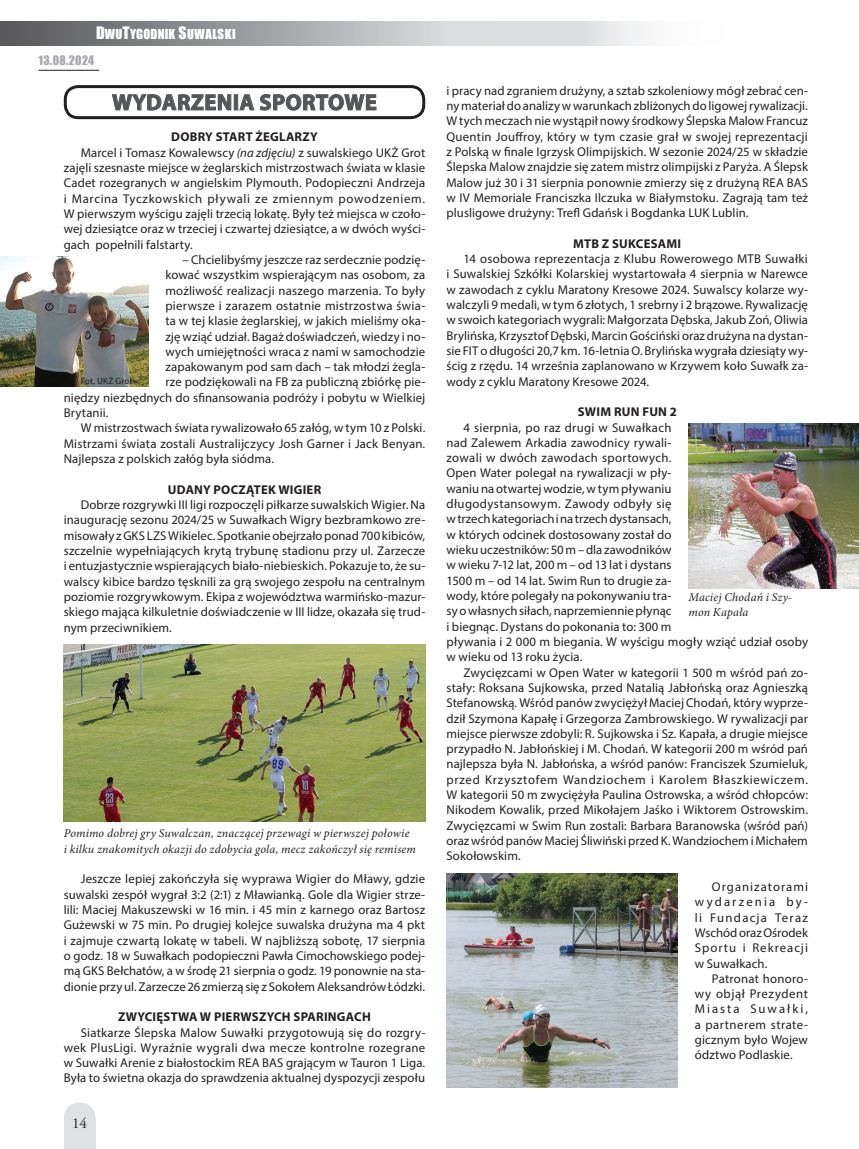
<style>
.page{position:relative;width:859px;height:1149px;background:#fff}
.page>*{position:absolute;margin:0;border:0;box-sizing:border-box;transform-origin:0 0}
.t1{font:700 22.5px "Myriad Pro";letter-spacing:.02em;color:#545557}
.t2{font:15px "Adobe Garamond Pro";color:#231f20}
.t3{font:12.75px/15.3px "Myriad Pro";letter-spacing:.01em;color:#231f20;text-align:justify}
.t4{font:700 12.75px "Myriad Pro";letter-spacing:.02em;color:#231f20}
.t5{font:12.75px "Myriad Pro";letter-spacing:.05em;color:#231f20}
.t6{font:12.6px "Impact";letter-spacing:.015em;color:#fff}
.t7{font:italic 12px/15.3px "Minion Pro";letter-spacing:.015em;color:#231f20}
.t8{font:12px "Impact";letter-spacing:.03em;color:#a8a9ad}
.t9{font:9px "Myriad Pro";letter-spacing:.015em;color:#231f20}
.s1{font-size:15.75px}
.s2{font-style:italic}
</style>
<div class="page">
<hr style="left:39px;top:70px;width:60px;height:1px;background:#231f20">
<div style="left:64px;top:1101px;width:31px;height:29px;background:#e0e1e3;border-radius:50%"></div>
<div style="left:64px;top:1116px;width:31px;height:32px;background:#e0e1e3"></div>
<svg style="left:0;top:21px;width:641px;height:24px;background:#acadb0"></svg>
<div style="left:64px;top:85px;width:361px;height:34px;border:3px solid #231f20;border-radius:13px"></div>
<svg style="left:112px;top:94px;width:120px;height:17px"></svg>
<div style="left:234px;top:95px;width:4px;height:15px;border:1px solid #545557"></div>
<svg style="left:239px;top:94px;width:138px;height:17px"></svg>
<img style="left:64px;top:644px;width:361px;height:177px">
<img style="left:688px;top:423px;width:171px;height:165px">
<img style="left:0;top:256px;width:148px;height:130px">
<img style="left:446px;top:873px;width:232px;height:213px">
<p class="t6" style="left:96px;top:25px;width:141px"><span class="s1">D</span>WU<span class="s1">T</span>YGODNIK <span class="s1">S</span>UWALSKI</p>
<p class="t8" style="left:38px;top:51px;width:57px">13.08.2024</p>
<h1 class="t1" style="left:112px;top:88px;width:266px">WYDARZENIA SPORTOWE</h1>
<p class="t4" style="left:171px;top:129px;width:148px">DO BRY START ŻEGLARZY</p>
<p class="t3" style="left:81px;top:145px;width:346px">Marcel i Tomasz Kowalewscy <span class="s2">(na zdjęciu)</span> z suwalskiego UKŻ Grot</p>
<p class="t3" style="left:64px;top:160px;width:363px">zajęli szesnaste miejsce w żeglarskich mistrzostwach świata w klasie</p>
<p class="t3" style="left:64px;top:175px;width:363px">Cadet rozegranych w angielskim Plymouth. Podopieczni Andrzeja</p>
<p class="t5" style="left:64px;top:190px;width:363px">i Marcina Tyczkowskich pływali ze zmiennym powodzeniem.</p>
<p class="t3" style="left:64px;top:206px;width:363px">W pierwszym wyścigu zajęli trzecią lokatę. Były też miejsca w czoło-</p>
<p class="t3" style="left:64px;top:221px;width:363px">wej dziesiątce oraz w trzeciej i czwartej dziesiątce, a w dwóch wyści-</p>
<p class="t3" style="left:64px;top:236px;width:130px">gach popełnili falstarty.</p>
<p class="t3" style="left:182px;top:252px;width:244px">– Chcielibyśmy jeszcze raz serdecznie podzię-</p>
<p class="t3" style="left:165px;top:267px;width:261px">kować wszystkim wspierającym nas osobom, za</p>
<p class="t3" style="left:165px;top:282px;width:261px">możliwość realizacji naszego marzenia. To były</p>
<p class="t3" style="left:165px;top:298px;width:261px">pierwsze i zarazem ostatnie mistrzostwa świa-</p>
<p class="t3" style="left:165px;top:313px;width:261px">ta w tej klasie żeglarskiej, w jakich mieliśmy oka-</p>
<p class="t3" style="left:165px;top:328px;width:261px">zję wziąć udział. Bagaż doświadczeń, wiedzy i no-</p>
<p class="t3" style="left:165px;top:343px;width:261px">wych umiejętności wraca z nami w samochodzie</p>
<p class="t3" style="left:165px;top:359px;width:261px">zapakowanym pod sam dach – tak młodzi żegla-</p>
<p class="t3" style="left:165px;top:374px;width:261px">rze podziękowali na FB za publiczną zbiórkę pie-</p>
<p class="t3" style="left:64px;top:389px;width:363px">niędzy niezbędnych do sfinansowania podróży i pobytu w Wielkiej</p>
<p class="t3" style="left:64px;top:405px;width:46px">Brytanii.</p>
<p class="t3" style="left:81px;top:420px;width:346px">W mistrzostwach świata rywalizowało 65 załóg, w tym 10 z Polski.</p>
<p class="t3" style="left:64px;top:435px;width:363px">Mistrzami świata zostali Australijczycy Josh Garner i Jack Benyan.</p>
<p class="t3" style="left:64px;top:451px;width:212px">Najlepsza z polskich załóg była siódma.</p>
<p class="t4" style="left:168px;top:481px;width:155px">UDANY POCZĄTEK WIGIER</p>
<p class="t3" style="left:64px;top:496px;width:363px;text-indent:17px">Dobrze rozgrywki III ligi rozpoczęli piłkarze suwalskich Wigier. Na inaugurację sezonu 2024/25 w Suwałkach Wigry bezbramkowo zre&shy;misowały z GKS LZS Wikielec. Spotkanie obejrzało ponad 700 kibiców, szczelnie wypełniających krytą trybunę stadionu przy ul. Zarzecze i entuzjastycznie wspierających biało-niebieskich. Pokazuje to, że su&shy;walscy kibice bardzo tęsknili za grą swojego zespołu na centralnym poziomie rozgrywkowym. Ekipa z województwa warmińsko-mazur&shy;skiego mająca kilkuletnie doświadczenie w III lidze, okazała się trud&shy;nym przeciwnikiem.</p>
<p class="t9" style="left:81px;top:375px;width:53px">Fot. UKŻ Grot</p>
<p class="t7" style="left:64px;top:825px;width:354px">Pomimo dobrej gry Suwalczan, znaczącej przewagi w pierwszej połowie<br>i kilku znakomitych okazji do zdobycia gola, mecz zakończył się remisem</p>
<p class="t3" style="left:64px;top:871px;width:363px;text-indent:17px">Jeszcze lepiej zakończyła się wyprawa Wigier do Mławy, gdzie suwalski zespół wygrał 3:2 (2:1) z Mławianką. Gole dla Wigier strze&shy;lili: Maciej Makuszewski w 16 min. i 45 min z karnego oraz Bartosz Gużewski w 75 min. Po drugiej kolejce suwalska drużyna ma 4 pkt i zajmuje czwartą lokatę w tabeli. W najbliższą sobotę, 17 sierpnia o godz. 18 w Suwałkach podopieczni Pawła Cimochowskiego podej&shy;mą GKS Bełchatów, a w środę 21 sierpnia o godz. 19 ponownie na sta&shy;dionie przy ul. Zarzecze 26 zmierzą się z Sokołem Aleksandrów Łódzki.</p>
<p class="t4" style="left:118px;top:1008px;width:9px">ZWYCIĘSTWA</p>
<p class="t4" style="left:200px;top:1008px;width:23px">WPIERWSZYC</p>
<p class="t4" style="left:282px;top:1008px;width:20px">H SPARI</p>
<p class="t4" style="left:328px;top:1008px;width:19px">NGAC</p>
<p class="t4" style="left:362px;top:1008px;width:10px">H</p>
<p class="t3" style="left:64px;top:1024px;width:363px;text-indent:17px">Siatkarze Ślepska Malow Suwałki przygotowują się do rozgry&shy;wek PlusLigi. Wyraźnie wygrali dwa mecze kontrolne rozegrane w Suwałki Arenie z białostockim REA BAS grającym w Tauron 1 Liga.<br>Była to świetna okazja do sprawdzenia aktualnej dyspozycji zespołu</p>
<p class="t2" style="left:72px;top:1113px;width:16px">14</p>
<p class="t3" style="left:446px;top:82px;width:363px">i pracy nad zgraniem drużyny, a sztab szkoleniowy mógł zebrać cen&shy;ny materiał do analizy w warunkach zbliżonych do ligowej rywalizacji.<br>W tych meczach nie wystąpił nowy środkowy Ślepska Malow Francuz Quentin Jouffroy, który w tym czasie grał w swojej reprezentacji z Polską w finale Igrzysk Olimpijskich. W sezonie 2024/25 w składzie Ślepska Malow znajdzie się zatem mistrz olimpijski z Paryża. A Ślepsk Malow już 30 i 31 sierpnia ponownie zmierzy się z drużyną REA BAS w IV Memoriale Franciszka Ilczuka w Białymstoku. Zagrają tam też plusligowe drużyny: Trefl Gdańsk i Bogdanka LUK Lublin.</p>
<p class="t4" style="left:573px;top:235px;width:10px">MTB</p>
<p class="t4" style="left:602px;top:235px;width:19px">Z SUKCESAMI</p>
<p class="t3" style="left:446px;top:251px;width:363px;text-indent:17px">14 osobowa reprezentacja z Klubu Rowerowego MTB Suwałki i Suwalskiej Szkółki Kolarskiej wystartowała 4 sierpnia w Narewce w zawodach z cyklu Maratony Kresowe 2024. Suwalscy kolarze wy&shy;walczyli 9 medali, w tym 6 złotych, 1 srebrny i 2 brązowe. Rywalizację w swoich kategoriach wygrali: Małgorzata Dębska, Jakub Zoń, Oliwia Brylińska, Krzysztof Dębski, Marcin Gościński oraz drużyna na dystan&shy;sie FIT o długości 20,7 km. 16-letnia O. Brylińska wygrała dziesiąty wy&shy;ścig z rzędu. 14 września zaplanowano w Krzywem koło Suwałk za&shy;wody z cyklu Maratony Kresowe 2024.</p>
<p class="t4" style="left:578px;top:403px;width:10px">SWIM</p>
<p class="t4" style="left:614px;top:403px;width:64px">RUN FUN 2</p>
<p class="t3" style="left:446px;top:419px;width:363px;text-align:left;text-indent:17px">4 sierpnia, po raz drugi w Suwałkach<br>nad Zalewem Arkadia zawodnicy rywali-<br>zowali w dwóch zawodach sportowych.<br>Open Water polegał na rywalizacji w pły-<br>waniu na otwartej wodzie, w tym pływaniu<br>długodystansowym. Zawody odbyły się<br>w trzech kategoriach i na trzech dystansach,<br>w których odcinek dostosowany został do<br>wieku uczestników: 50 m – dla zawodników<br>w wieku 7-12 lat, 200 m – od 13 lat i dystans<br>1500 m – od 14 lat. Swim Run to drugie za-<br>wody, które polegały na pokonywaniu tra-<br>sy o własnych siłach, naprzemiennie płynąc<br>i biegnąc. Dystans do pokonania to: 300 m<br>pływania i 2 000 m biegania. W wyścigu mogły wziąć udział osoby w wieku od 13 roku życia.</p>
<p class="t3" style="left:446px;top:664px;width:363px;text-indent:17px">Zwycięzcami w Open Water w kategorii 1 500 m wśród pań zo&shy;stały: Roksana Sujkowska, przed Natalią Jabłońską oraz Agnieszką Stefanowską. Wśród panów zwyciężył Maciej Chodań, który wyprze&shy;dził Szymona Kapałę i Grzegorza Zambrowskiego. W rywalizacji par miejsce pierwsze zdobyli: R. Sujkowska i Sz. Kapała, a drugie miejsce przypadło N. Jabłońskiej i M. Chodań. W kategorii 200 m wśród pań najlepsza była N. Jabłońska, a wśród panów: Franciszek Szumieluk, przed Krzysztofem Wandziochem i Karolem Błaszkiewiczem.<br>W kategorii 50 m zwyciężyła Paulina Ostrowska, a wśród chłopców:<br>Nikodem Kowalik, przed Mikołajem Jaśko i Wiktorem Ostrowskim.<br>Zwycięzcami w Swim Run zostali: Barbara Baranowska (wśród pań) oraz wśród panów Maciej Śliwiński przed K. Wandziochem i Michałem Sokołowskim.</p>
<p class="t3" style="left:695px;top:878px;width:115px;text-indent:17px">Organizatorami wydarzenia by&shy;li Fundacja Teraz Wschód oraz Ośrodek Sportu i Rekreacji w Suwałkach.</p>
<p class="t3" style="left:695px;top:970px;width:115px;text-indent:17px">Patronat honoro&shy;wy objął Prezydent Miasta Suwałki, a partnerem strate&shy;gicznym było Wojew ództwo Podlaskie.</p>
<p class="t7" style="left:688px;top:589px;width:105px">Maciej Chodań i Szy&shy;mon Kapała</p>
</div>
